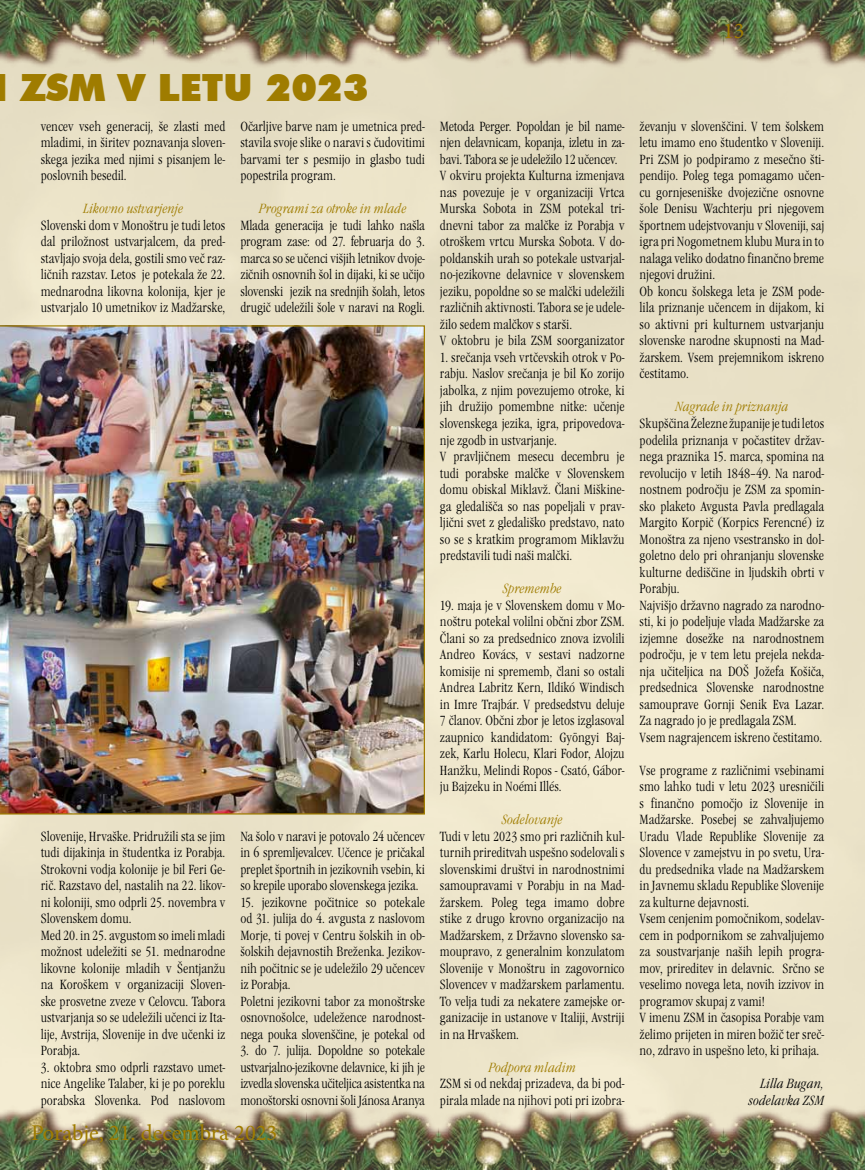
<style>
.page{position:relative;width:865px;height:1170px;background:#fff}
.page>*{position:absolute;margin:0;border:0;box-sizing:border-box;transform-origin:0 0}
.t1{font:900 37.5px "Futura BT";color:#9f7c00}
.t2{font:22.5px "Minion Pro";color:#9f7c00}
.t3{font:13.75px/16.5px "Garamond Itc TEE Ligh Cond";color:#000;text-align:justify}
.t4{font:13.75px "Garamond Itc TEE Ligh Cond Ital";color:#9f7c00}
.t5{font:13.75px/16.5px "Garamond Itc TEE Ligh Cond Ital";color:#000;text-align:right}
</style>
<div class="page">
<div style="left:0;top:0;width:865px;height:1169px;background:#eae2c8"></div>
<img style="left:0;top:0;width:865px;height:69px">
<img style="left:0;top:1106px;width:865px;height:63px">
<img style="left:0;top:325px;width:425px;height:489px">
<h1 class="t1" style="left:-8px;top:65px;width:377px">I ZSM V LETU 2023</h1>
<p class="t3" style="left:41px;top:118px;width:186px">vencev vseh generacij, še zlasti med mladimi, in širitev poznavanja sloven&shy;skega jezika med njimi s pisanjem le&shy;poslovnih besedil.</p>
<p class="t4" style="left:83px;top:201px;width:102px">Likovno ustvarjenje</p>
<p class="t3" style="left:41px;top:217px;width:186px">Slovenski dom v Monoštru je tudi letos dal priložnost ustvarjalcem, da pred&shy;stavljajo svoja dela, gostili smo več raz&shy;ličnih razstav. Letos je potekala že 22. mednarodna likovna kolonija, kjer je ustvarjalo 10 umetnikov iz Madžarske,</p>
<p class="t3" style="left:240px;top:118px;width:186px">Očarljive barve nam je umetnica pred&shy;stavila svoje slike o naravi s čudovitimi barvami ter s pesmijo in glasbo tudi popestrila program.</p>
<p class="t4" style="left:259px;top:201px;width:149px">Programi za otroke in mlade</p>
<p class="t3" style="left:240px;top:217px;width:186px">Mlada generacija je tudi lahko našla program zase: od 27. februarja do 3. marca so se učenci višjih letnikov dvoje&shy;zičnih osnovnih šol in dijaki, ki se učijo slovenski jezik na srednjih šolah, letos drugič udeležili šole v naravi na Rogli.</p>
<p class="t3" style="left:41px;top:828px;width:186px;text-align:left">Slovenije, Hrvaške. Pridružili sta se jim tudi dijakinja in študentka iz Porabja.<br>Strokovni vodja kolonije je bil Feri Ge&shy;rič. Razstavo del, nastalih na 22. likov&shy;ni koloniji, smo odprli 25. novembra v Slovenskem domu.<br>Med 20. in 25. avgustom so imeli mladi možnost udeležiti se 51. mednarodne likovne kolonije mladih v Šentjanžu na Koroškem v organizaciji Sloven&shy;ske prosvetne zveze v Celovcu. Tabora ustvarjanja so se udeležili učenci iz Ita&shy;lije, Avstrija, Slovenije in dve učenki iz Porabja.</p>
<p class="t3" style="left:41px;top:1059px;width:186px">3. oktobra smo odprli razstavo umet&shy;nice Angelike Talaber, ki je po poreklu porabska Slovenka. Pod naslovom</p>
<p class="t3" style="left:240px;top:828px;width:186px">Na šolo v naravi je potovalo 24 učencev in 6 spremljevalcev. Učence je pričakal preplet športnih in jezikovnih vsebin, ki so krepile uporabo slovenskega jezika.</p>
<p class="t3" style="left:240px;top:894px;width:186px;text-align:left">15. jezikovne počitnice so potekale od 31. julija do 4. avgusta z naslovom Morje, ti povej v Centru šolskih in ob&shy;šolskih dejavnostih Breženka. Jezikov&shy;nih počitnic se je udeležilo 29 učencev iz Porabja.<br>Poletni jezikovni tabor za monoštrske osnovnošolce, udeležence narodnost&shy;nega pouka slovenščine, je potekal od</p>
<p class="t3" style="left:240px;top:1042px;width:186px">3. do 7. julija. Dopoldne so potekale ustvarjalno-jezikovne delavnice, ki jih je izvedla slovenska učiteljica asistentka na monoštorski osnovni šoli Jánosa Aranya</p>
<h2 class="t2" style="left:31px;top:1117px;width:248px">Porabje, 21. decembra 2023</h2>
<p class="t3" style="left:440px;top:118px;width:186px;text-align:left">Metoda Perger. Popoldan je bil name&shy;njen delavnicam, kopanja, izletu in za&shy;bavi. Tabora se je udeležilo 12 učencev.<br>V okviru projekta Kulturna izmenjava nas povezuje je v organizaciji Vrtca Murska Sobota in ZSM potekal tri&shy;dnevni tabor za malčke iz Porabja v otroškem vrtcu Murska Sobota. V do&shy;poldanskih urah so potekale ustvarjal&shy;no-jezikovne delavnice v slovenskem jeziku, popoldne so se malčki udeležili različnih aktivnosti. Tabora se je udele&shy;žilo sedem malčkov s starši.<br>V oktobru je bila ZSM soorganizator</p>
<p class="t3" style="left:440px;top:349px;width:186px;text-align:left">1. srečanja vseh vrtčevskih otrok v Po&shy;rabju. Naslov srečanja je bil Ko zorijo jabolka, z njim povezujemo otroke, ki jih družijo pomembne nitke: učenje slovenskega jezika, igra, pripovedova&shy;nje zgodb in ustvarjanje.<br>V pravljičnem mesecu decembru je tudi porabske malčke v Slovenskem domu obiskal Miklavž. Člani Miškine&shy;ga gledališča so nas popeljali v prav&shy;ljični svet z gledališko predstavo, nato so se s kratkim programom Miklavžu predstavili tudi naši malčki.</p>
<p class="t4" style="left:503px;top:581px;width:60px">Spremembe</p>
<p class="t3" style="left:440px;top:597px;width:186px">19. maja je v Slovenskem domu v Mo&shy;noštru potekal volilni občni zbor ZSM.<br>Člani so za predsednico znova izvolili Andreo Kovács, v sestavi nadzorne komisije ni sprememb, člani so ostali Andrea Labritz Kern, Ildikó Windisch in Imre Trajbár. V predsedstvu deluje 7 članov. Občni zbor je letos izglasoval zaupnico kandidatom: Gyöngyi Baj&shy;zek, Karlu Holecu, Klari Fodor, Alojzu Hanžku, Melindi Ropos - Csató, Gábor&shy;ju Bajzeku in Noémi Illés.</p>
<p class="t4" style="left:502px;top:812px;width:62px">Sodelovanje</p>
<p class="t3" style="left:440px;top:828px;width:186px">Tudi v letu 2023 smo pri različnih kul&shy;turnih prireditvah uspešno sodelovali s slovenskimi društvi in narodnostnimi samoupravami v Porabju in na Mad&shy;žarskem. Poleg tega imamo dobre stike z drugo krovno organizacijo na Madžarskem, z Državno slovensko sa&shy;moupravo, z generalnim konzulatom Slovenije v Monoštru in zagovornico Slovencev v madžarskem parlamentu.<br>To velja tudi za nekatere zamejske or&shy;ganizacije in ustanove v Italiji, Avstriji in na Hrvaškem.</p>
<p class="t4" style="left:488px;top:1059px;width:89px">Podpora mladim</p>
<p class="t3" style="left:440px;top:1075px;width:186px">ZSM si od nekdaj prizadeva, da bi pod&shy;pirala mlade na njihovi poti pri izobra-</p>
<h2 class="t2" style="left:723px;top:15px;width:23px">13</h2>
<p class="t3" style="left:639px;top:118px;width:186px;text-align:left">ževanju v slovenščini. V tem šolskem letu imamo eno študentko v Sloveniji.<br>Pri ZSM jo podpiramo z mesečno šti&shy;pendijo. Poleg tega pomagamo učen&shy;cu gornjeseniške dvojezične osnovne šole Denisu Wachterju pri njegovem športnem udejstvovanju v Sloveniji, saj igra pri Nogometnem klubu Mura in to nalaga veliko dodatno finančno breme njegovi družini.<br>Ob koncu šolskega leta je ZSM pode&shy;lila priznanje učencem in dijakom, ki so aktivni pri kulturnem ustvarjanju slovenske narodne skupnosti na Mad&shy;žarskem. Vsem prejemnikom iskreno čestitamo.</p>
<p class="t4" style="left:675px;top:399px;width:115px">Nagrade in priznanja</p>
<p class="t3" style="left:639px;top:415px;width:186px;text-align:left">Skupščina Železne županije je tudi letos podelila priznanja v počastitev držav&shy;nega praznika 15. marca, spomina na revolucijo v letih 1848–49. Na narod&shy;nostnem področju je ZSM za spomin&shy;sko plaketo Avgusta Pavla predlagala Margito Korpič (Korpics Ferencné) iz Monoštra za njeno vsestransko in dol&shy;goletno delo pri ohranjanju slovenske kulturne dediščine in ljudskih obrti v Porabju.<br>Najvišjo državno nagrado za narodno&shy;sti, ki jo podeljuje vlada Madžarske za izjemne dosežke na narodnostnem področju, je v tem letu prejela nekda&shy;nja učiteljica na DOŠ Jožefa Košiča, predsednica Slovenske narodnostne samouprave Gornji Senik Eva Lazar.<br>Za nagrado jo je predlagala ZSM.<br>Vsem nagrajencem iskreno čestitamo.</p>
<p class="t3" style="left:639px;top:762px;width:186px;text-align:left">Vse programe z različnimi vsebinami smo lahko tudi v letu 2023 uresničili s finančno pomočjo iz Slovenije in Madžarske. Posebej se zahvaljujemo Uradu Vlade Republike Slovenije za Slovence v zamejstvu in po svetu, Ura&shy;du predsednika vlade na Madžarskem in Javnemu skladu Republike Slovenije za kulturne dejavnosti.<br>Vsem cenjenim pomočnikom, sodelav&shy;cem in podpornikom se zahvaljujemo za soustvarjanje naših lepih progra&shy;mov, prireditev in delavnic. Srčno se veselimo novega leta, novih izzivov in programov skupaj z vami!<br>V imenu ZSM in časopisa Porabje vam želimo prijeten in miren božič ter sreč&shy;no, zdravo in uspešno leto, ki prihaja.</p>
<p class="t5" style="left:748px;top:1075px;width:77px">Lilla Bugan, sodelavka ZSM</p>
</div>
